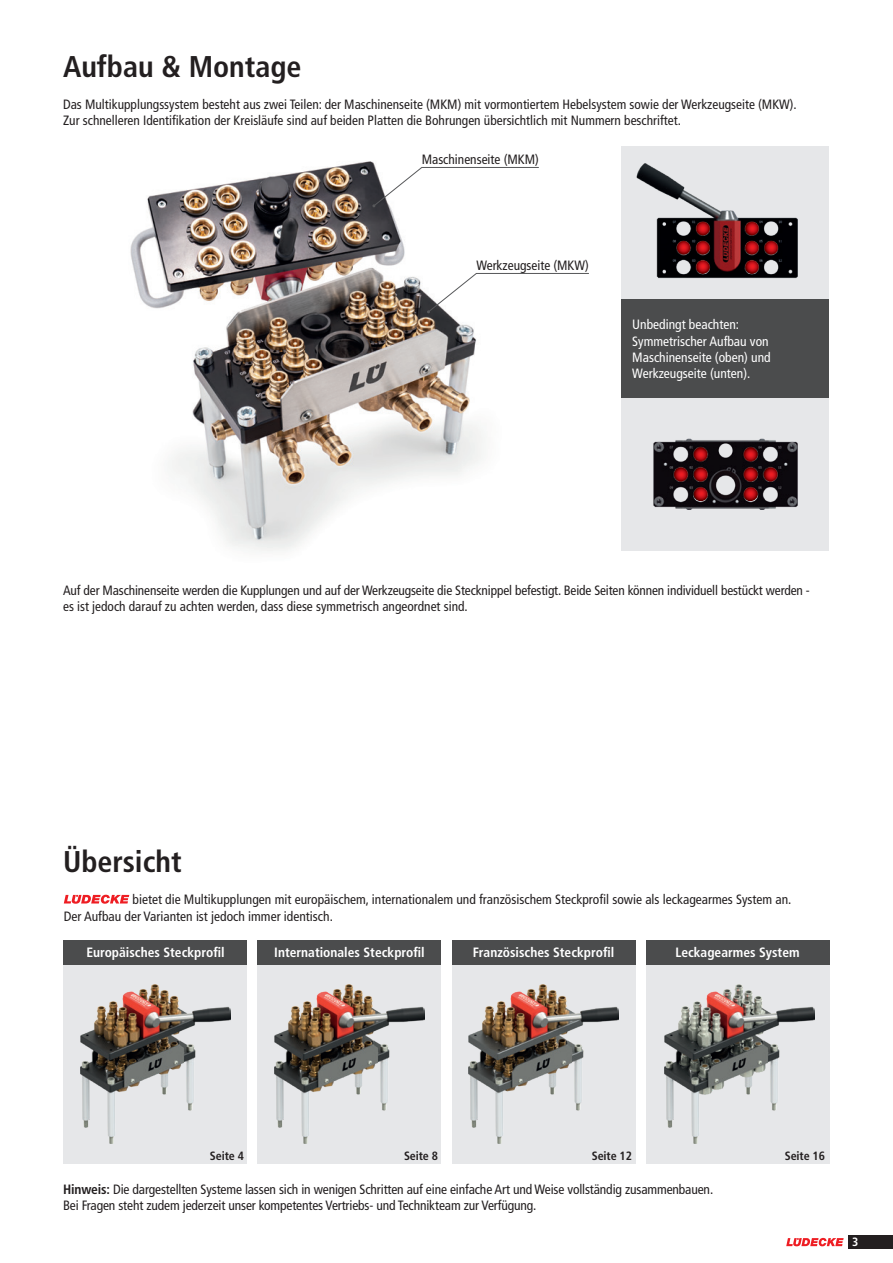
<style>
.page{position:relative;width:893px;height:1263px;background:#fff}
.page>*{position:absolute;margin:0;border:0;box-sizing:border-box;transform-origin:0 0}
.t1{font:700 condensed 30px "Frutiger LT Std";color:#231f20}
.t2{font:condensed 13.5px "Frutiger LT Std";color:#231f20}
.t3{font:700 condensed 13.5px "Frutiger LT Std";color:#fff}
.t4{font:condensed 13.5px "Frutiger LT Std";color:#fff}
.t5{font:700 condensed 12px "Frutiger LT Std";letter-spacing:-.01em;color:#231f20}
.t6{font:700 condensed 12px "Frutiger LT Std";color:#fff}
.s1{font-weight:700}
</style>
<div class="page">
<svg style="left:786px;top:1238px;width:58px;height:8px"></svg>
<div style="left:848px;top:1235px;width:45px;height:13px;background:#231f20"></div>
<div style="left:621px;top:146px;width:208px;height:153px;background:#e6e7e9"></div>
<div style="left:621px;top:299px;width:208px;height:100px;background:#4b4c4d"></div>
<div style="left:258px;top:965px;width:183px;height:198px;background:#e6e7e9"></div>
<div style="left:646px;top:965px;width:183px;height:198px;background:#e6e7e9"></div>
<div style="left:64px;top:965px;width:183px;height:198px;background:#e6e7e9"></div>
<div style="left:452px;top:965px;width:183px;height:198px;background:#e6e7e9"></div>
<div style="left:258px;top:940px;width:183px;height:25px;background:#4b4c4d"></div>
<div style="left:646px;top:940px;width:183px;height:25px;background:#4b4c4d"></div>
<div style="left:64px;top:940px;width:183px;height:25px;background:#4b4c4d"></div>
<div style="left:452px;top:940px;width:183px;height:25px;background:#4b4c4d"></div>
<div style="left:621px;top:399px;width:208px;height:152px;background:#e6e7e9"></div>
<img style="left:130px;top:161px;width:353px;height:390px">
<img style="left:636px;top:163px;width:162px;height:116px">
<img style="left:653px;top:438px;width:145px;height:71px">
<img style="left:80px;top:985px;width:151px;height:159px">
<img style="left:274px;top:985px;width:151px;height:159px">
<img style="left:468px;top:985px;width:151px;height:159px">
<img style="left:665px;top:985px;width:150px;height:159px">
<svg style="left:64px;top:895px;width:65px;height:9px"></svg>
<svg style="left:372px;top:167px;width:167px;height:40px"></svg>
<svg style="left:427px;top:273px;width:162px;height:40px"></svg>
<p class="t1" style="left:63px;top:49px;width:240px">Aufbau &amp; Montage</p>
<p class="t2" style="left:63px;top:96px;width:735px">Das Multikupplungssystem besteht aus zwei Teilen: der Maschinenseite (MKM) mit vormontiertem Hebelsystem sowie der Werkzeugseite (MKW).</p>
<p class="t2" style="left:63px;top:112px;width:619px">Zur schnelleren Identifikation der Kreisläufe sind auf beiden Platten die Bohrungen übersichtlich mit Nummern beschriftet.</p>
<p class="t2" style="left:422px;top:151px;width:119px">Maschinenseite (MKM)</p>
<p class="t2" style="left:476px;top:257px;width:114px">Werkzeugseite (MKW)</p>
<p class="t4" style="left:632px;top:317px;width:108px">Unbedingt beachten:</p>
<p class="t4" style="left:632px;top:333px;width:138px">Symmetrischer Aufbau von</p>
<p class="t4" style="left:632px;top:349px;width:140px">Maschinenseite (oben) und</p>
<p class="t4" style="left:632px;top:365px;width:120px">Werkzeugseite (unten).</p>
<p class="t2" style="left:63px;top:582px;width:748px">Auf der Maschinenseite werden die Kupplungen und auf der Werkzeugseite die Stecknippel befestigt. Beide Seiten können individuell bestückt werden -</p>
<p class="t2" style="left:63px;top:598px;width:406px">es ist jedoch darauf zu achten werden, dass diese symmetrisch angeordnet sind.</p>
<p class="t1" style="left:63px;top:844px;width:120px">Übersicht</p>
<p class="t2" style="left:133px;top:891px;width:660px">bietet die Multikupplungen mit europäischem, internationalem und französischem Steckprofil sowie als leckagearmes System an.</p>
<p class="t2" style="left:64px;top:909px;width:271px">Der Aufbau der Varianten ist jedoch immer identisch.</p>
<p class="t3" style="left:86px;top:944px;width:140px">Europäisches Steckprofil</p>
<p class="t3" style="left:274px;top:944px;width:152px">Internationales Steckprofil</p>
<p class="t3" style="left:473px;top:944px;width:143px">Französisches Steckprofil</p>
<p class="t3" style="left:675px;top:944px;width:126px">Leckagearmes System</p>
<p class="t5" style="left:210px;top:1149px;width:35px">Seite 4</p>
<p class="t5" style="left:404px;top:1149px;width:35px">Seite 8</p>
<p class="t5" style="left:592px;top:1149px;width:42px">Seite 12</p>
<p class="t5" style="left:785px;top:1149px;width:42px">Seite 16</p>
<p class="t2" style="left:63px;top:1181px;width:652px"><span class="s1">Hinweis:</span> Die dargestellten Systeme lassen sich in wenigen Schritten auf eine einfache Art und Weise vollständig zusammenbauen.</p>
<p class="t2" style="left:63px;top:1197px;width:475px">Bei Fragen steht zudem jederzeit unser kompetentes Vertriebs- und Technikteam zur Verfügung.</p>
<p class="t6" style="left:852px;top:1235px;width:8px">3</p>
</div>
